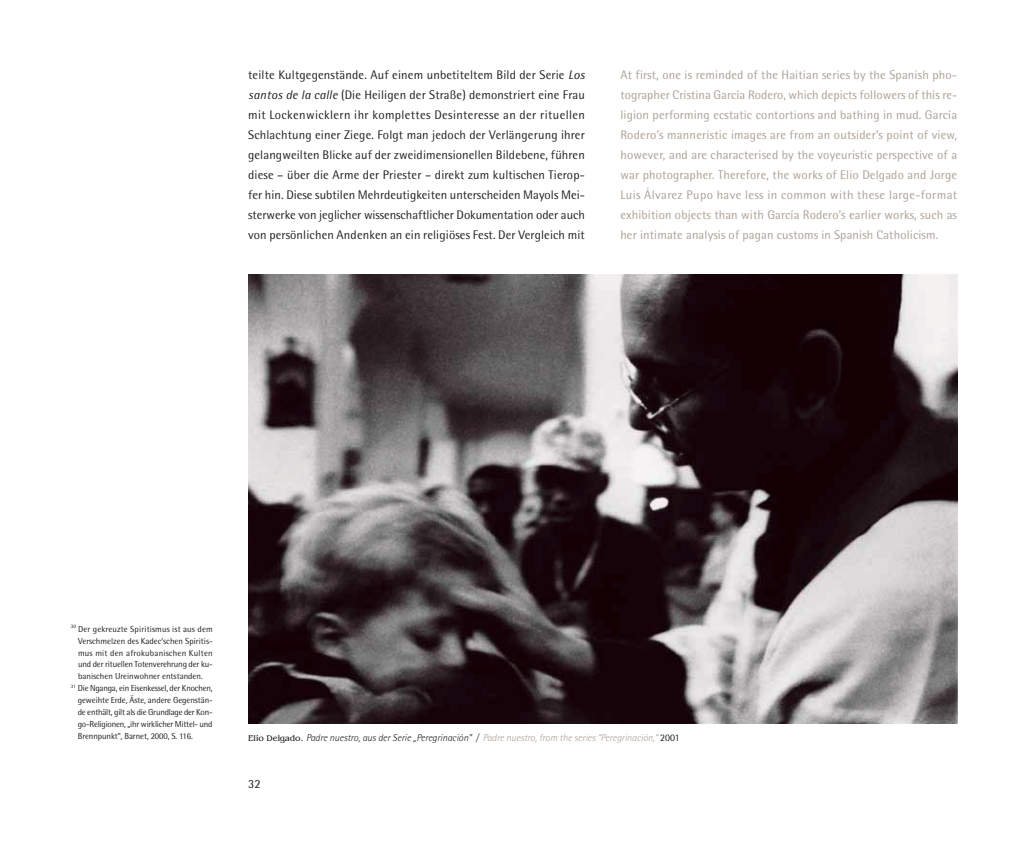
<style>
.page{position:relative;width:1028px;height:850px;background:#fff}
.page>*{position:absolute;margin:0;border:0;box-sizing:border-box;transform-origin:0 0}
.t1{font:12.5px/20px "Rotis Semi Sans";letter-spacing:.01em;color:#231f20;text-align:justify}
.t2{font:12.5px/20px "Rotis Semi Sans";letter-spacing:.01em;color:#aba095;text-align:justify}
.t3{font:italic 300 10px "Rotis Semi Sans";color:#aba095}
.t4{font:8.75px "Rotis Semi Sans";letter-spacing:-.01em;color:#231f20}
.t5{font:8.75px "Rotis Semi Sans";letter-spacing:.015em;color:#231f20}
.t6{font:8.75px "Rotis Semi Sans";letter-spacing:.02em;color:#231f20}
.s1{font-style:italic}
.s2{font-family:"Benguiat";font-weight:400;font-style:normal;font-size:8.75px;color:#231f20}
.s3{color:#231f20}
.s4{font-weight:400;font-style:normal;color:#231f20}
</style>
<div class="page">
<img style="left:248px;top:275px;width:709px;height:448px">
<p class="t1" style="left:248px;top:67px;width:338px">teilte Kultgegenstände. Auf einem unbetiteltem Bild der Serie <span class="s1">Los santos de la calle</span> (Die Heiligen der Straße) demonstriert eine Frau mit Lockenwicklern ihr komplettes Desinteresse an der rituellen Schlachtung einer Ziege. Folgt man jedoch der Verlängerung ihrer gelangweilten Blicke auf der zweidimensionellen Bildebene, führen diese – über die Arme der Priester – direkt zum kultischen Tierop&shy;fer hin. Diese subtilen Mehrdeutigkeiten unterscheiden Mayols Mei&shy;sterwerke von jeglicher wissenschaftlicher Dokumentation oder auch von persönlichen Andenken an ein religiöses Fest. Der Vergleich mit</p>
<p class="t2" style="left:620px;top:67px;width:338px">At first, one is reminded of the Haitian series by the Spanish pho&shy;tographer Cristina García Rodero, which depicts followers of this re&shy;ligion performing ecstatic contortions and bathing in mud. García Rodero’s manneristic images are from an outsider’s point of view, however, and are characterised by the voyeuristic perspective of a war photographer. Therefore, the works of Elio Delgado and Jorge Luis Álvarez Pupo have less in common with these large-format exhibition objects than with García Rodero’s earlier works, such as her intimate analysis of pagan customs in Spanish Catholicism.</p>
<p class="t5" style="left:71px;top:626px;width:143px"><sup>30</sup> Der gekreuzte Spiritismus ist aus dem</p>
<p class="t4" style="left:78px;top:638px;width:136px">Verschmelzen des Kadec’schen Spiritis-</p>
<p class="t6" style="left:78px;top:650px;width:136px">mus mit den afrokubanischen Kulten</p>
<p class="t4" style="left:78px;top:661px;width:136px">und der rituellen Totenverehrung der ku-</p>
<p class="t4" style="left:78px;top:673px;width:126px">banischen Ureinwohner entstanden.</p>
<p class="t4" style="left:71px;top:685px;width:143px"><sup>31</sup> Die Nganga, ein Eisenkessel, der Knochen,</p>
<p class="t4" style="left:78px;top:697px;width:136px">geweihte Erde, Äste, andere Gegenstän-</p>
<p class="t4" style="left:78px;top:709px;width:136px">de enthält, gilt als die Grundlage der Kon-</p>
<p class="t4" style="left:78px;top:721px;width:136px">go-Religionen, „ihr wirklicher Mittel- und</p>
<p class="t4" style="left:78px;top:733px;width:117px">Brennpunkt”, Barnet, 2000, S. 116.</p>
<p class="t3" style="left:248px;top:734px;width:433px"><span class="s2">Elio Delgado.</span> <span class="s3">Padre nuestro, aus der Serie „Peregrinación” /</span> Padre nuestro, from the series “Peregrinación,” <span class="s4">2001</span></p>
<p class="t1" style="left:248px;top:775px;width:14px">32</p>
</div>
